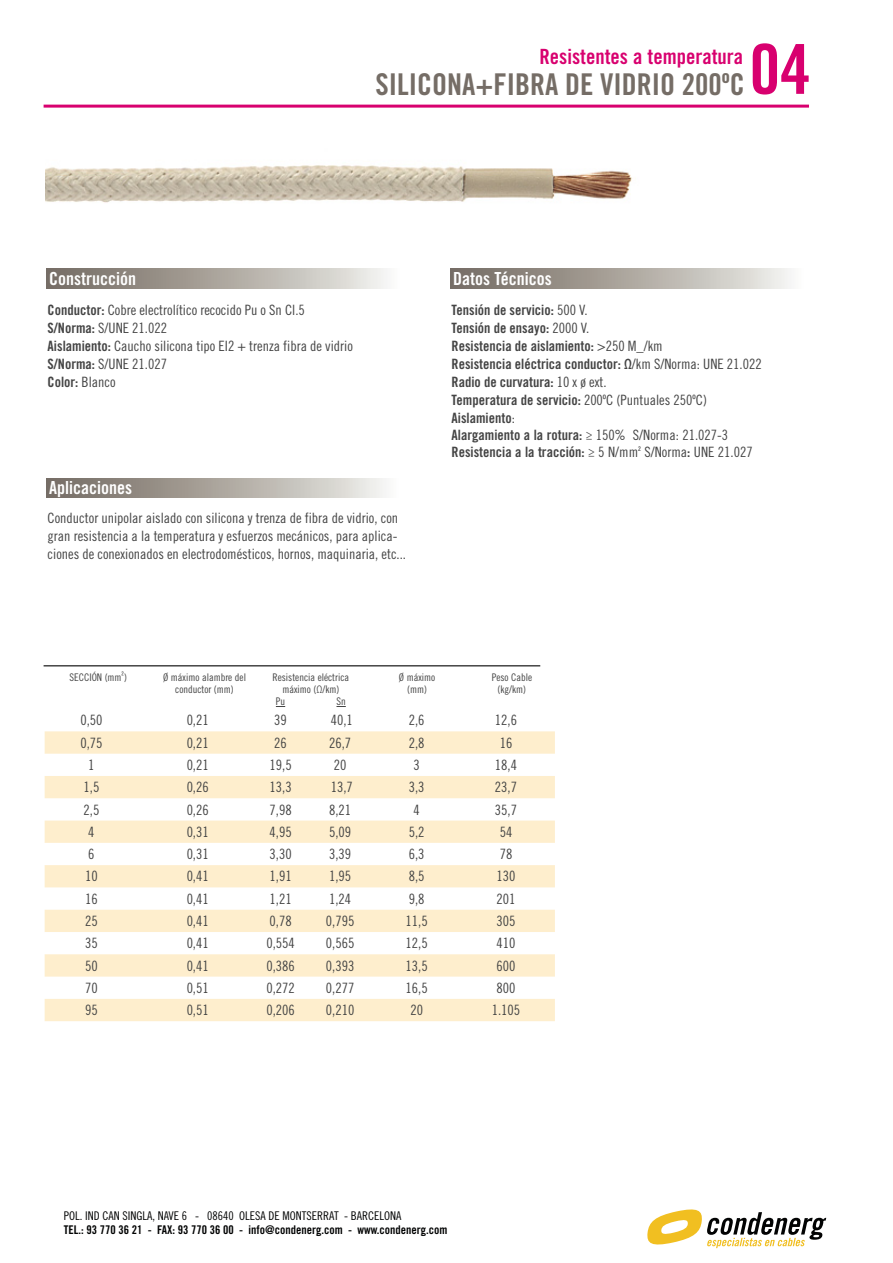
<style>
.page{position:relative;width:893px;height:1263px;background:#fff}
.page>*{position:absolute;margin:0;border:0;box-sizing:border-box;transform-origin:0 0}
.t1{font:69px "Trade Gothic LT Std Bd Cn 20";color:#d8006f}
.t2{font:30px "Trade Gothic LT Std Bd Cn 20";color:#756d66}
.t3{font:21px "Trade Gothic LT Std Bd Cn 20";color:#d8006f}
.t4{font:18px "Trade Gothic LT Std Bd Cn 20";color:#fff}
.t5{font:14.25px/18px "Trade Gothic LT Std Cn 18";color:#444}
.t6{font:14.25px/17.9px "Trade Gothic LT Std Bd Cn 20";color:#444}
.t7{font:12px "Trade Gothic LT Std Bd Cn 20";color:#020303}
.t8{font:12px "Trade Gothic LT Std Cn 18";color:#020303}
.t9{font:10.5px/12px "Trade Gothic LT Std Cn 18";color:#444;text-align:center}
.s1{font-family:"Trade Gothic LT Std Bd Cn 20"}
.s2{font-family:"Trade Gothic LT Std Cn 18"}
</style>
<div class="page">
<svg style="left:647px;top:1209px;width:179px;height:39px"></svg>
<div style="left:46px;top:269px;width:362px;height:20px;background:linear-gradient(to right,#6e645a,#f6f6f3)"></div>
<div style="left:46px;top:478px;width:360px;height:20px;background:linear-gradient(to right,#6e645a,#f6f6f2)"></div>
<div style="left:450px;top:269px;width:361px;height:20px;background:linear-gradient(to right,#6e645a,#f6f6f2)"></div>
<hr style="left:44px;top:105px;width:765px;height:3px;background:#d8006f">
<svg style="left:45px;top:731px;width:510px;height:290px;fill:#feeecd"></svg>
<hr style="left:44px;top:665px;width:496px;height:1px;background:#444">
<img style="left:45px;top:165px;width:587px;height:38px">
<h3 class="t3" style="left:539px;top:43px;width:205px">Resistentes a temperatura</h3>
<h2 class="t2" style="left:375px;top:66px;width:371px">SILICONA+FIBRA DE VIDRIO 200ºC</h2>
<h1 class="t1" style="left:749px;top:27px;width:63px">04</h1>
<p class="t4" style="left:49px;top:268px;width:88px">Construcción</p>
<p class="t5" style="left:48px;top:301px;width:307px"><span class="s1">Conductor:</span> Cobre electrolítico recocido Pu o Sn Cl.5<br><span class="s1">S/Norma:</span> S/UNE 21.022<br><span class="s1">Aislamiento:</span> Caucho silicona tipo EI2 + trenza fibra de vidrio <span class="s1">S/Norma:</span> S/UNE 21.027</p>
<p class="t6" style="left:48px;top:373px;width:70px">Color: <span class="s2">Blanco</span></p>
<p class="t4" style="left:453px;top:268px;width:100px">Datos Técnicos</p>
<p class="t6" style="left:452px;top:301px;width:312px">Tensión de servicio: <span class="s2">500 V.<br></span>Tensión de ensayo: <span class="s2">2000 V.<br></span>Resistencia de aislamiento: <span class="s2">&gt;250 M_/km<br></span>Resistencia eléctrica conductor: Ω<span class="s2">/km S/Norma: UNE 21.022<br></span>Radio de curvatura: <span class="s2">10 x ø ext.<br></span>Temperatura de servicio: <span class="s2">200ºC (Puntuales 250ºC)<br></span>Aislamiento<span class="s2">:<br></span>Alargamiento a la rotura: <span class="s2">≥ 150% S/Norma: 21.027-3<br></span>Resistencia a la tracción: <span class="s2">≥ 5 N/mm</span><sup>²</sup> <span class="s2">S/Norma</span>: <span class="s2">UNE 21.027</span></p>
<p class="t4" style="left:49px;top:477px;width:84px">Aplicaciones</p>
<p class="t5" style="left:48px;top:509px;width:360px">Conductor unipolar aislado con silicona y trenza de fibra de vidrio, con gran resistencia a la temperatura y esfuerzos mecánicos, para aplica&shy;ciones de conexionados en electrodomésticos, hornos, maquinaria, etc...</p>
<p class="t9" style="left:70px;top:672px;width:59px">SECCIÓN (mm<sup>²</sup>)</p>
<p class="t9" style="left:163px;top:672px;width:84px">Ø máximo alambre del conductor (mm)</p>
<p class="t9" style="left:273px;top:672px;width:78px">Resistencia eléctrica</p>
<p class="t9" style="left:282px;top:684px;width:58px">máximo (Ω/km)</p>
<p class="t9" style="left:276px;top:696px;width:11px">Pu</p>
<p class="t9" style="left:336px;top:696px;width:11px">Sn</p>
<p class="t9" style="left:399px;top:672px;width:38px">Ø máximo (mm)</p>
<p class="t9" style="left:492px;top:672px;width:42px">Peso Cable (kg/km)</p>
<p class="t5" style="left:80px;top:711px;width:24px">0,50</p>
<p class="t5" style="left:187px;top:711px;width:24px">0,21</p>
<p class="t5" style="left:274px;top:711px;width:14px">39</p>
<p class="t5" style="left:331px;top:711px;width:24px">40,1</p>
<p class="t5" style="left:409px;top:711px;width:17px">2,6</p>
<p class="t5" style="left:495px;top:711px;width:24px">12,6</p>
<p class="t5" style="left:80px;top:733px;width:24px">0,75</p>
<p class="t5" style="left:187px;top:733px;width:24px">0,21</p>
<p class="t5" style="left:274px;top:733px;width:14px">26</p>
<p class="t5" style="left:329px;top:733px;width:24px">26,7</p>
<p class="t5" style="left:409px;top:733px;width:17px">2,8</p>
<p class="t5" style="left:500px;top:733px;width:14px">16</p>
<p class="t5" style="left:88px;top:756px;width:8px">1</p>
<p class="t5" style="left:187px;top:756px;width:24px">0,21</p>
<p class="t5" style="left:270px;top:756px;width:24px">19,5</p>
<p class="t5" style="left:334px;top:756px;width:14px">20</p>
<p class="t5" style="left:414px;top:756px;width:8px">3</p>
<p class="t5" style="left:495px;top:756px;width:24px">18,4</p>
<p class="t5" style="left:84px;top:778px;width:17px">1,5</p>
<p class="t5" style="left:187px;top:778px;width:24px">0,26</p>
<p class="t5" style="left:270px;top:778px;width:24px">13,3</p>
<p class="t5" style="left:331px;top:778px;width:24px">13,7</p>
<p class="t5" style="left:409px;top:778px;width:17px">3,3</p>
<p class="t5" style="left:495px;top:778px;width:24px">23,7</p>
<p class="t5" style="left:84px;top:800px;width:17px">2,5</p>
<p class="t5" style="left:187px;top:800px;width:24px">0,26</p>
<p class="t5" style="left:270px;top:800px;width:24px">7,98</p>
<p class="t5" style="left:329px;top:800px;width:24px">8,21</p>
<p class="t5" style="left:414px;top:800px;width:8px">4</p>
<p class="t5" style="left:495px;top:800px;width:24px">35,7</p>
<p class="t5" style="left:88px;top:823px;width:8px">4</p>
<p class="t5" style="left:187px;top:823px;width:24px">0,31</p>
<p class="t5" style="left:270px;top:823px;width:24px">4,95</p>
<p class="t5" style="left:329px;top:823px;width:24px">5,09</p>
<p class="t5" style="left:409px;top:823px;width:17px">5,2</p>
<p class="t5" style="left:500px;top:823px;width:14px">54</p>
<p class="t5" style="left:88px;top:845px;width:8px">6</p>
<p class="t5" style="left:187px;top:845px;width:24px">0,31</p>
<p class="t5" style="left:270px;top:845px;width:24px">3,30</p>
<p class="t5" style="left:329px;top:845px;width:24px">3,39</p>
<p class="t5" style="left:409px;top:845px;width:17px">6,3</p>
<p class="t5" style="left:500px;top:845px;width:14px">78</p>
<p class="t5" style="left:85px;top:867px;width:14px">10</p>
<p class="t5" style="left:187px;top:867px;width:24px">0,41</p>
<p class="t5" style="left:270px;top:867px;width:24px">1,91</p>
<p class="t5" style="left:329px;top:867px;width:24px">1,95</p>
<p class="t5" style="left:409px;top:867px;width:17px">8,5</p>
<p class="t5" style="left:496px;top:867px;width:20px">130</p>
<p class="t5" style="left:85px;top:889px;width:14px">16</p>
<p class="t5" style="left:187px;top:889px;width:24px">0,41</p>
<p class="t5" style="left:270px;top:889px;width:24px">1,21</p>
<p class="t5" style="left:329px;top:889px;width:24px">1,24</p>
<p class="t5" style="left:409px;top:889px;width:17px">9,8</p>
<p class="t5" style="left:496px;top:889px;width:20px">201</p>
<p class="t5" style="left:85px;top:912px;width:14px">25</p>
<p class="t5" style="left:187px;top:912px;width:24px">0,41</p>
<p class="t5" style="left:270px;top:912px;width:24px">0,78</p>
<p class="t5" style="left:326px;top:912px;width:30px">0,795</p>
<p class="t5" style="left:406px;top:912px;width:24px">11,5</p>
<p class="t5" style="left:496px;top:912px;width:20px">305</p>
<p class="t5" style="left:85px;top:934px;width:14px">35</p>
<p class="t5" style="left:187px;top:934px;width:24px">0,41</p>
<p class="t5" style="left:266px;top:934px;width:30px">0,554</p>
<p class="t5" style="left:326px;top:934px;width:30px">0,565</p>
<p class="t5" style="left:406px;top:934px;width:24px">12,5</p>
<p class="t5" style="left:496px;top:934px;width:20px">410</p>
<p class="t5" style="left:85px;top:956px;width:14px">50</p>
<p class="t5" style="left:187px;top:956px;width:24px">0,41</p>
<p class="t5" style="left:266px;top:956px;width:30px">0,386</p>
<p class="t5" style="left:326px;top:956px;width:30px">0,393</p>
<p class="t5" style="left:406px;top:956px;width:24px">13,5</p>
<p class="t5" style="left:496px;top:956px;width:20px">600</p>
<p class="t5" style="left:85px;top:979px;width:14px">70</p>
<p class="t5" style="left:187px;top:979px;width:24px">0,51</p>
<p class="t5" style="left:266px;top:979px;width:30px">0,272</p>
<p class="t5" style="left:326px;top:979px;width:30px">0,277</p>
<p class="t5" style="left:406px;top:979px;width:24px">16,5</p>
<p class="t5" style="left:496px;top:979px;width:20px">800</p>
<p class="t5" style="left:85px;top:1001px;width:14px">95</p>
<p class="t5" style="left:187px;top:1001px;width:24px">0,51</p>
<p class="t5" style="left:266px;top:1001px;width:30px">0,206</p>
<p class="t5" style="left:326px;top:1001px;width:30px">0,210</p>
<p class="t5" style="left:410px;top:1001px;width:14px">20</p>
<p class="t5" style="left:492px;top:1001px;width:30px">1.105</p>
<p class="t8" style="left:64px;top:1208px;width:339px">POL. IND CAN SINGLA, NAVE 6 - 08640 OLESA DE MONTSERRAT - BARCELONA</p>
<p class="t7" style="left:64px;top:1223px;width:385px">TEL.: 93 770 36 21 - FAX: 93 770 36 00 - info@condenerg.com - www.condenerg.com</p>
</div>
